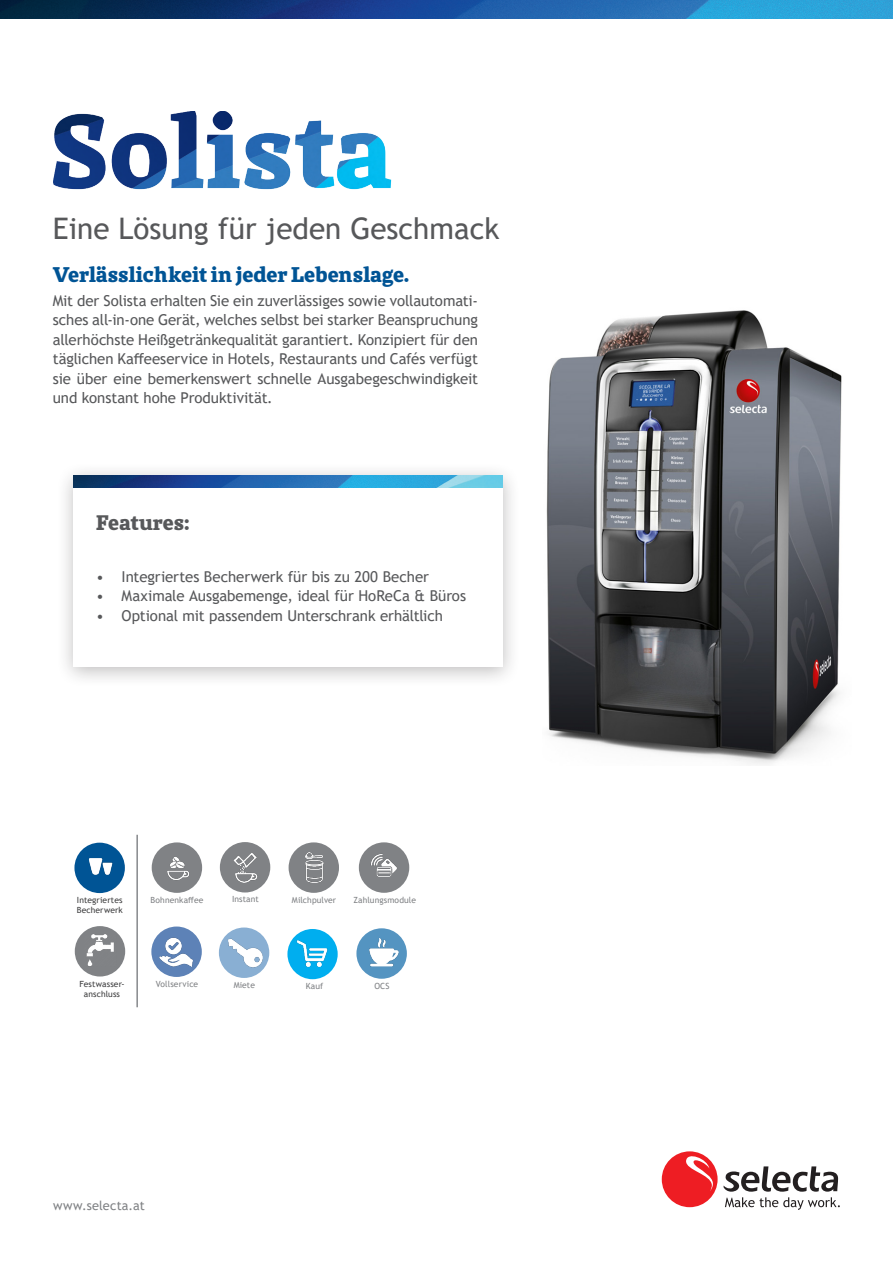
<style>
.page{position:relative;width:893px;height:1263px;background:#fff}
.page>*{position:absolute;margin:0;border:0;box-sizing:border-box;transform-origin:0 0}
.t1{font:29.7px "Trebuchet MS";color:#57585a}
.t2{font:900 21.15px "St Marie Pro";letter-spacing:-.005em;color:#005495}
.HL{font:900 21px "St Marie Pro";color:#57585a}
.Copy{font:15px/19.5px "Trebuchet MS";letter-spacing:-.005em;color:#57585a;text-align:justify}
.t3{font:12.75px "Trebuchet MS";letter-spacing:.02em;color:#808285}
.SUB{font:8.55px "Trebuchet MS";letter-spacing:.015em;color:#808285}
.SUB-2{font:8.55px "Trebuchet MS";letter-spacing:.015em;color:#3e3e3f}
</style>
<div class="page">
<img style="left:0;top:0;width:893px;height:18px">
<div style="left:662px;top:1151px;width:56px;height:56px;background:#ee1d23;border-radius:50%"></div>
<svg style="left:686px;top:1151px;width:27px;height:40px"></svg>
<svg style="left:723px;top:1166px;width:117px;height:44px"></svg>
<img style="left:53px;top:111px;width:339px;height:79px">
<div style="left:56px;top:462px;width:465px;height:226px;background:#231f20;opacity:.3"></div>
<div style="left:74px;top:476px;width:429px;height:190px;background:#fff"></div>
<img style="left:74px;top:476px;width:429px;height:12px">
<svg style="left:151px;top:926px;width:51px;height:51px"></svg>
<div style="left:219px;top:927px;width:50px;height:51px;background:#89afd3;border-radius:50%"></div>
<div style="left:220px;top:842px;width:50px;height:50px;background:#808285;border-radius:50%"></div>
<svg style="left:287px;top:929px;width:51px;height:50px"></svg>
<hr style="left:136px;top:835px;width:2px;height:172px;background:#808285">
<img style="left:289px;top:932px;width:47px;height:43px">
<img style="left:153px;top:930px;width:47px;height:42px">
<img style="left:221px;top:931px;width:47px;height:42px">
<img style="left:356px;top:928px;width:51px;height:51px">
<img style="left:224px;top:847px;width:44px;height:40px">
<img style="left:358px;top:842px;width:52px;height:50px">
<div style="left:289px;top:842px;width:50px;height:51px;background:#808285;border-radius:50%"></div>
<img style="left:298px;top:847px;width:32px;height:36px">
<div style="left:152px;top:842px;width:50px;height:51px;background:#808285;border-radius:50%"></div>
<img style="left:154px;top:846px;width:44px;height:40px">
<img style="left:546px;top:310px;width:296px;height:454px">
<svg style="left:74px;top:843px;width:51px;height:50px"></svg>
<img style="left:77px;top:845px;width:48px;height:44px">
<div style="left:75px;top:926px;width:50px;height:50px;background:#808285;border-radius:50%"></div>
<img style="left:78px;top:929px;width:46px;height:42px">
<p class="t1" style="left:53px;top:210px;width:448px">Eine Lösung für jeden Geschmack</p>
<p class="t2" style="left:53px;top:262px;width:358px">Verlässlichkeit in jeder Lebenslage.</p>
<p class="Copy" style="left:53px;top:291px;width:427px">Mit der Solista erhalten Sie ein zuverlässiges sowie vollautomati&shy;sches all-in-one Gerät, welches selbst bei starker Beanspruchung allerhöchste Heißgetränkequalität garantiert. Konzipiert für den täglichen Kaffeeservice in Hotels, Restaurants und Cafés verfügt sie über eine bemerkenswert schnelle Ausgabegeschwindigkeit und konstant hohe Produktivität.</p>
<p class="HL" style="left:96px;top:510px;width:95px">Features:</p>
<p class="Copy" style="left:96px;top:567px;width:334px">• Integriertes Becherwerk für bis zu 200 Becher</p>
<p class="Copy" style="left:96px;top:586px;width:371px">• Maximale Ausgabemenge, ideal für HoReCa &amp; Büros</p>
<p class="Copy" style="left:96px;top:606px;width:348px">• Optional mit passendem Unterschrank erhältlich</p>
<p class="SUB" style="left:232px;top:894px;width:28px">Instant</p>
<p class="SUB" style="left:353px;top:895px;width:64px">Zahlungsmodule</p>
<p class="SUB-2" style="left:77px;top:895px;width:47px">Integriertes</p>
<p class="SUB" style="left:151px;top:894px;width:54px">Bohnenkaffee</p>
<p class="SUB" style="left:292px;top:895px;width:46px">Milchpulver</p>
<p class="SUB-2" style="left:77px;top:905px;width:48px">Becherwerk</p>
<p class="SUB-2" style="left:79px;top:978px;width:47px">Festwasser-</p>
<p class="SUB-2" style="left:84px;top:988px;width:38px">anschluss</p>
<p class="SUB" style="left:156px;top:979px;width:44px">Vollservice</p>
<p class="SUB" style="left:234px;top:980px;width:23px">Miete</p>
<p class="SUB" style="left:306px;top:981px;width:19px">Kauf</p>
<p class="SUB" style="left:374px;top:981px;width:17px">OCS</p>
<p class="t3" style="left:53px;top:1197px;width:93px">www.selecta.at</p>
</div>
